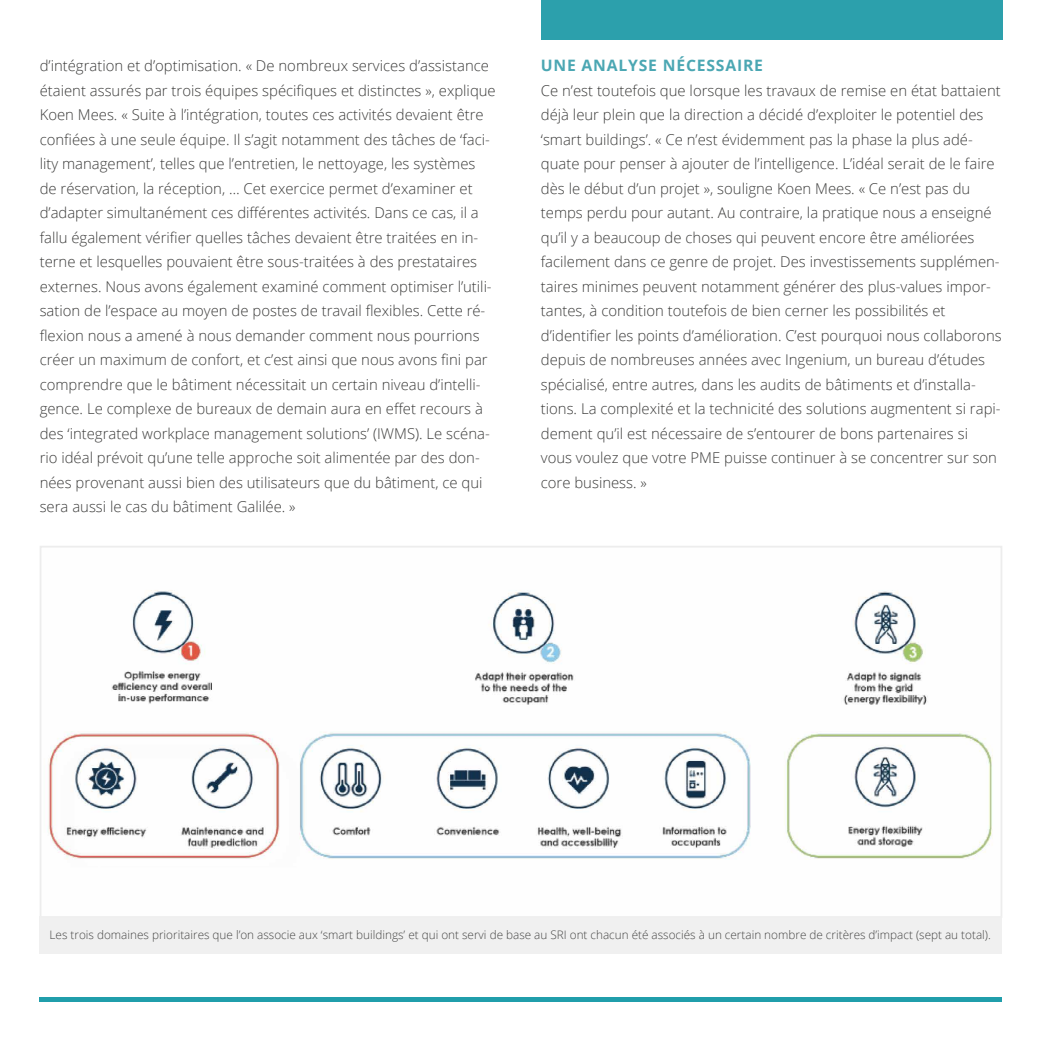
<style>
.page{position:relative;width:1042px;height:1042px;background:#fff}
.page>*{position:absolute;margin:0;border:0;box-sizing:border-box;transform-origin:0 0}
.t1{font:700 15.75px "Open Sans";letter-spacing:.05em;color:#4ba7b3}
.t2{font:300 14.88px/24.5px "Open Sans";color:#3c3c3b}
.t3{font:300 11.72px "Open Sans";color:#3c3c3b}
</style>
<div class="page">
<div style="left:40px;top:997px;width:962px;height:5px;background:#209eab"></div>
<div style="left:541px;top:0;width:461px;height:40px;background:#2ca0ac"></div>
<img style="left:47px;top:590px;width:946px;height:269px">
<div style="left:40px;top:916px;width:962px;height:37px;background:#f0f0f0"></div>
<p class="t2" style="left:40px;top:53px;width:457px">d’intégration et d’optimisation. « De nombreux services d’assistance étaient assurés par trois équipes spécifiques et distinctes », explique Koen Mees. « Suite à l’intégration, toutes ces activités devaient être confiées à une seule équipe. Il s’agit notamment des tâches de ‘faci&shy;lity management’, telles que l’entretien, le nettoyage, les systèmes de réservation, la réception, … Cet exercice permet d’examiner et d’adapter simultanément ces différentes activités. Dans ce cas, il a fallu également vérifier quelles tâches devaient être traitées en in&shy;terne et lesquelles pouvaient être sous-traitées à des prestataires externes. Nous avons également examiné comment optimiser l’utili&shy;sation de l’espace au moyen de postes de travail flexibles. Cette ré&shy;flexion nous a amené à nous demander comment nous pourrions créer un maximum de confort, et c’est ainsi que nous avons fini par comprendre que le bâtiment nécessitait un certain niveau d’intelli&shy;gence. Le complexe de bureaux de demain aura en effet recours à des ‘integrated workplace management solutions’ (IWMS). Le scéna&shy;rio idéal prévoit qu’une telle approche soit alimentée par des don&shy;nées provenant aussi bien des utilisateurs que du bâtiment, ce qui sera aussi le cas du bâtiment Galilée. »</p>
<p class="t1" style="left:541px;top:54px;width:224px">UNE ANALYSE NÉCESSAIRE</p>
<p class="t2" style="left:541px;top:78px;width:462px">Ce n’est toutefois que lorsque les travaux de remise en état battaient déjà leur plein que la direction a décidé d’exploiter le potentiel des ‘smart buildings’. « Ce n’est évidemment pas la phase la plus adé&shy;quate pour penser à ajouter de l’intelligence. L’idéal serait de le faire dès le début d’un projet », souligne Koen Mees. « Ce n’est pas du temps perdu pour autant. Au contraire, la pratique nous a enseigné qu’il y a beaucoup de choses qui peuvent encore être améliorées facilement dans ce genre de projet. Des investissements supplémen&shy;taires minimes peuvent notamment générer des plus-values impor&shy;tantes, à condition toutefois de bien cerner les possibilités et d’identifier les points d’amélioration. C’est pourquoi nous collaborons depuis de nombreuses années avec Ingenium, un bureau d’études spécialisé, entre autres, dans les audits de bâtiments et d’installa&shy;tions. La complexité et la technicité des solutions augmentent si rapi&shy;dement qu’il est nécessaire de s’entourer de bons partenaires si vous voulez que votre PME puisse continuer à se concentrer sur son core business. »</p>
<p class="t3" style="left:50px;top:927px;width:943px">Les trois domaines prioritaires que l’on associe aux ‘smart buildings’ et qui ont servi de base au SRI ont chacun été associés à un certain nombre de critères d’impact (sept au total).</p>
</div>
